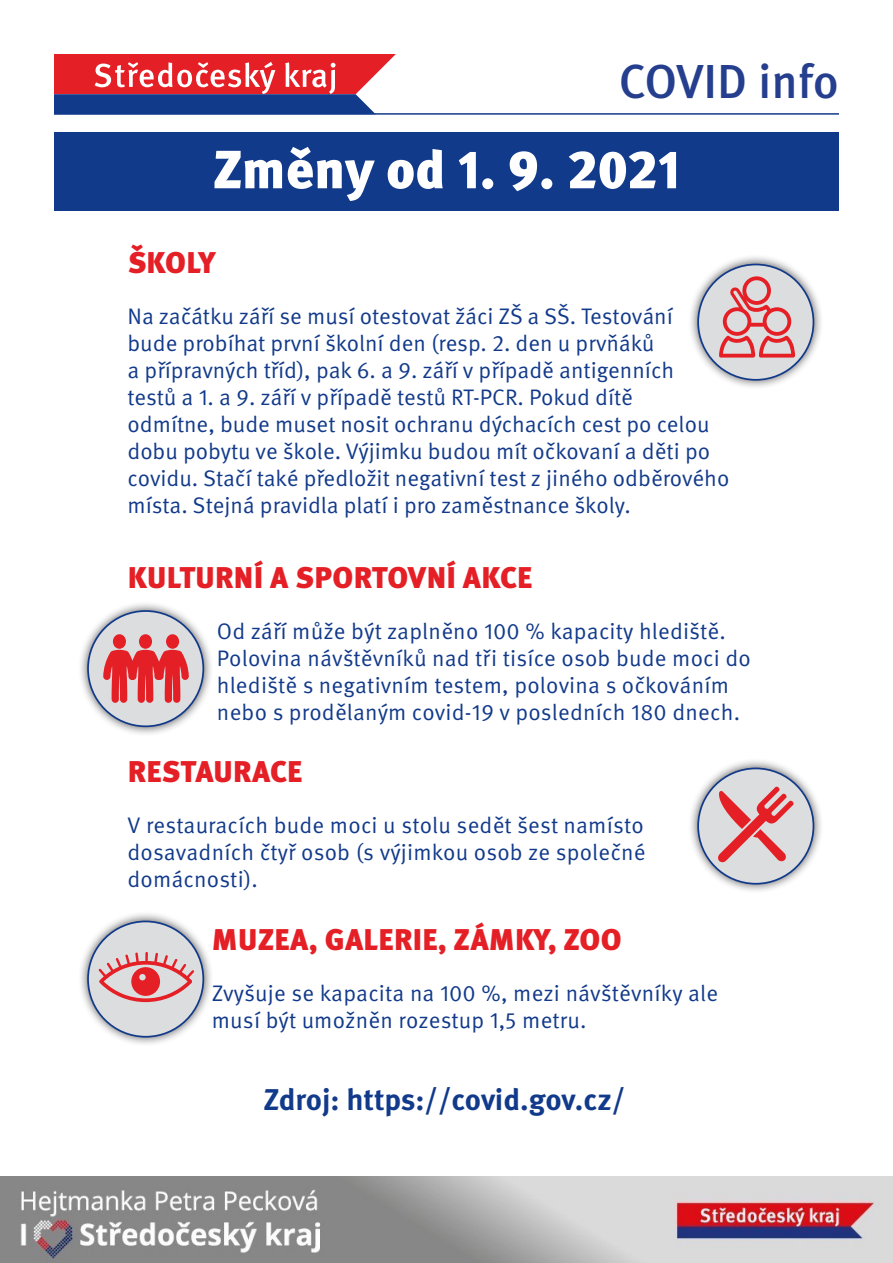
<style>
.page{position:relative;width:893px;height:1263px;background:#fff}
.page>*{position:absolute;margin:0;border:0;box-sizing:border-box;transform-origin:0 0}
.t1{font:900 53.7px "Meta Pro";color:#fff}
.t2{font:500 47.7px "Meta Pro";color:#253f8e}
.t3{font:900 30px "Meta Pro";letter-spacing:.01em;color:#e41f25}
.t4{font:700 30px "Meta Pro";letter-spacing:-.005em;color:#123a8a}
.t5{font:22.5px/27px "Meta Pro";color:#123a8a}
</style>
<div class="page">
<img style="left:0;top:1176px;width:892px;height:87px">
<div style="left:54px;top:132px;width:785px;height:78px;background:#123a8a"></div>
<svg style="left:54px;top:54px;width:342px;height:59px;background:#ab4d67"></svg>
<hr style="left:54px;top:113px;width:785px;height:2px;background:#123a8a">
<div style="left:78px;top:600px;width:136px;height:137px;background:#231f20;opacity:.75"></div>
<div style="left:88px;top:611px;width:115px;height:115px;background:#dcdddf;border-radius:50%"></div>
<div style="left:87px;top:610px;width:117px;height:117px;border:2px solid #123a8a;border-radius:50%"></div>
<svg style="left:103px;top:634px;width:86px;height:69px"></svg>
<div style="left:78px;top:911px;width:136px;height:136px;background:#231f20;opacity:.75"></div>
<div style="left:88px;top:921px;width:115px;height:116px;background:#dcdddf;border-radius:50%"></div>
<div style="left:87px;top:920px;width:117px;height:117px;border:2px solid #123a8a;border-radius:50%"></div>
<svg style="left:99px;top:952px;width:95px;height:50px"></svg>
<div style="left:688px;top:254px;width:136px;height:136px;background:#231f20;opacity:.75"></div>
<div style="left:698px;top:264px;width:115px;height:116px;background:#dcdddf;border-radius:50%"></div>
<div style="left:697px;top:264px;width:117px;height:117px;border:2px solid #123a8a;border-radius:50%"></div>
<svg style="left:719px;top:276px;width:76px;height:82px"></svg>
<div style="left:688px;top:758px;width:136px;height:136px;background:#231f20;opacity:.75"></div>
<div style="left:698px;top:768px;width:115px;height:116px;background:#dcdddf;border-radius:50%"></div>
<div style="left:697px;top:767px;width:117px;height:117px;border:2px solid #123a8a;border-radius:50%"></div>
<svg style="left:718px;top:786px;width:76px;height:77px"></svg>
<p class="t2" style="left:619px;top:45px;width:222px">COVID info</p>
<p class="t1" style="left:213px;top:127px;width:469px">Změny od 1. 9. 2021</p>
<p class="t3" style="left:128px;top:238px;width:90px">ŠKOLY</p>
<p class="t5" style="left:128px;top:301px;width:603px">Na začátku září se musí otestovat žáci ZŠ a SŠ. Testování<br>bude probíhat první školní den (resp. 2. den u prvňáků<br>a přípravných tříd), pak 6. a 9. září v případě antigenních<br>testů a 1. a 9. září v případě testů RT-PCR. Pokud dítě<br>odmítne, bude muset nosit ochranu dýchacích cest po celou dobu pobytu ve škole. Výjimku budou mít očkovaní a děti po covidu. Stačí také předložit negativní test z jiného odběrového místa. Stejná pravidla platí i pro zaměstnance školy.</p>
<p class="t3" style="left:128px;top:553px;width:406px">KULTURNÍ A SPORTOVNÍ AKCE</p>
<p class="t5" style="left:217px;top:616px;width:535px">Od září může být zaplněno 100 % kapacity hlediště.<br>Polovina návštěvníků nad tři tisíce osob bude moci do hlediště s negativním testem, polovina s očkováním nebo s prodělaným covid-19 v posledních 180 dnech.</p>
<p class="t3" style="left:128px;top:748px;width:176px">RESTAURACE</p>
<p class="t5" style="left:128px;top:810px;width:519px;text-align:justify">V restauracích bude moci u stolu sedět šest namísto dosavadních čtyř osob (s výjimkou osob ze společné domácnosti).</p>
<p class="t3" style="left:212px;top:915px;width:411px">MUZEA, GALERIE, ZÁMKY, ZOO</p>
<p class="t5" style="left:212px;top:978px;width:508px">Zvyšuje se kapacita na 100 %, mezi návštěvníky ale musí být umožněn rozestup 1,5 metru.</p>
<p class="t4" style="left:264px;top:1076px;width:363px">Zdroj: https://covid.gov.cz/</p>
</div>
